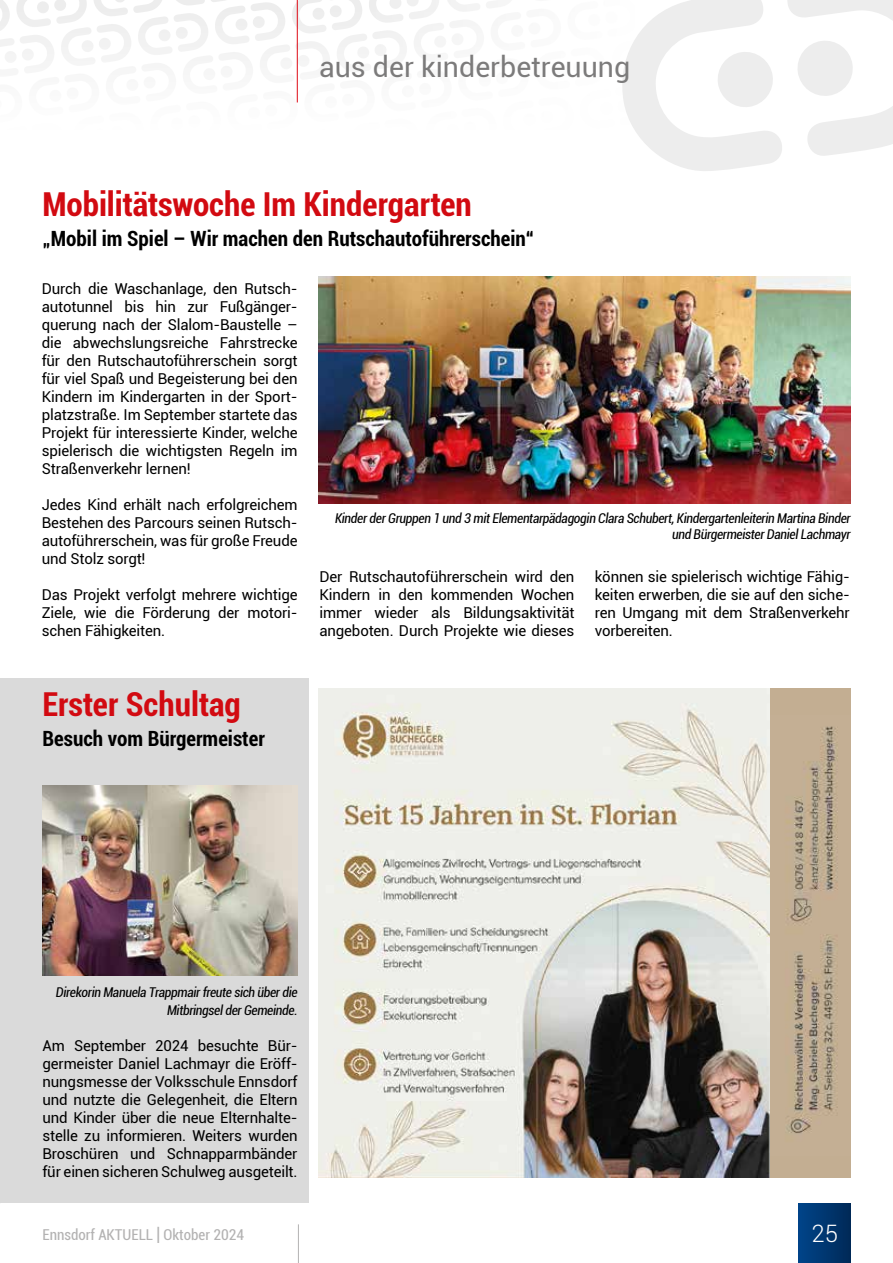
<style>
.page{position:relative;width:893px;height:1263px;background:#fff}
.page>*{position:absolute;margin:0;border:0;box-sizing:border-box;transform-origin:0 0}
.t1{font:700 condensed 33px "Roboto";color:#d20a11}
.t2{font:28.5px "Roboto";color:#7c7b7b}
.t3{font:300 24px "Roboto";color:#fff}
.t4{font:700 condensed 21px "Roboto";color:#000}
.t5{font:15px/18px "Roboto";letter-spacing:-.01em;color:#000;text-align:justify}
.t6{font:condensed 15px "Roboto";color:#b3b2b2}
.t7{font:italic condensed 13.5px/16.5px "Roboto";letter-spacing:-.025em;color:#000;text-align:right}
.s1{font-size:22.5px}
</style>
<div class="page">
<svg style="left:0;top:0;width:893px;height:171px"></svg>
<div style="left:799px;top:1204px;width:51px;height:59px;background:linear-gradient(to right,#004489,#002a58)"></div>
<hr style="left:298px;top:1224px;width:1px;height:39px;background:#b3b2b2">
<hr style="left:297px;top:0;width:1px;height:102px;background:#fff">
<div style="left:0;top:679px;width:308px;height:524px;background:#dadada"></div>
<img style="left:319px;top:688px;width:451px;height:489px">
<img style="left:770px;top:714px;width:80px;height:463px">
<img style="left:319px;top:276px;width:531px;height:228px">
<img style="left:43px;top:786px;width:255px;height:190px">
<h2 class="t2" style="left:319px;top:47px;width:313px">aus der kinderbetreuung</h2>
<h1 class="t1" style="left:43px;top:181px;width:431px">Mobilitätswoche Im Kindergarten</h1>
<h3 class="t4" style="left:43px;top:223px;width:493px">„Mobil im Spiel – Wir machen den Rutschautoführerschein“</h3>
<p class="t5" style="left:42px;top:279px;width:257px">Durch die Waschanlage, den Rutsch&shy;autotunnel bis hin zur Fußgänger&shy;querung nach der Slalom-Baustelle – die abwechslungsreiche Fahrstrecke für den Rutschautoführerschein sorgt für viel Spaß und Begeisterung bei den Kindern im Kindergarten in der Sport&shy;platzstraße. Im September startete das Projekt für interessierte Kinder, welche spielerisch die wichtigsten Regeln im Straßenverkehr lernen!</p>
<p class="t5" style="left:42px;top:495px;width:257px">Jedes Kind erhält nach erfolgreichem Bestehen des Parcours seinen Rutsch&shy;autoführerschein, was für große Freude und Stolz sorgt!</p>
<p class="t5" style="left:42px;top:585px;width:257px">Das Projekt verfolgt mehrere wichtige Ziele, wie die Förderung der motori&shy;schen Fähigkeiten.</p>
<p class="t7" style="left:335px;top:509px;width:517px">Kinder der Gruppen 1 und 3 mit Elementarpädagogin Clara Schubert, Kindergartenleiterin Martina Binder und Bürgermeister Daniel Lachmayr</p>
<p class="t5" style="left:319px;top:567px;width:257px">Der Rutschautoführerschein wird den Kindern in den kommenden Wochen immer wieder als Bildungsaktivität angeboten. Durch Projekte wie dieses</p>
<p class="t5" style="left:595px;top:567px;width:257px">können sie spielerisch wichtige Fähig&shy;keiten erwerben, die sie auf den siche&shy;ren Umgang mit dem Straßenverkehr vorbereiten.</p>
<h1 class="t1" style="left:43px;top:681px;width:200px">Erster Schultag</h1>
<h3 class="t4" style="left:43px;top:723px;width:224px">Besuch vom Bürgermeister</h3>
<p class="t7" style="left:56px;top:982px;width:243px;line-height:18px">Direkorin Manuela Trappmair freute sich über die<br>Mitbringsel der Gemeinde.</p>
<p class="t5" style="left:43px;top:1035px;width:257px">Am September 2024 besuchte Bür&shy;germeister Daniel Lachmayr die Eröff&shy;nungsmesse der Volksschule Ennsdorf und nutzte die Gelegenheit, die Eltern und Kinder über die neue Elternhalte&shy;stelle zu informieren. Weiters wurden Broschüren und Schnapparmbänder für einen sicheren Schulweg ausgeteilt.</p>
<p class="t6" style="left:43px;top:1224px;width:203px">Ennsdorf AKTUELL <span class="s1">I</span> Oktober 2024</p>
<h3 class="t3" style="left:811px;top:1217px;width:28px">25</h3>
</div>
